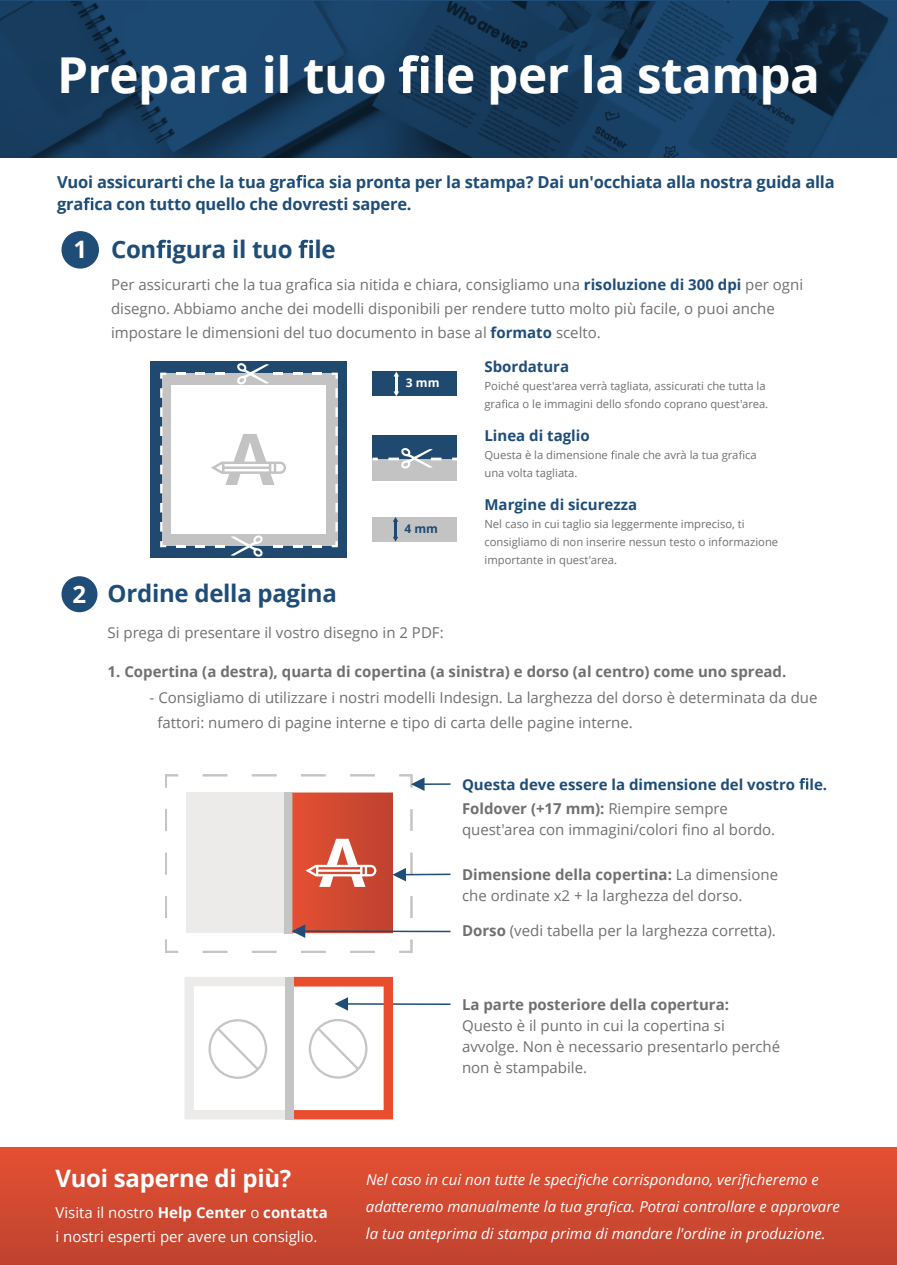
<style>
.page{position:relative;width:897px;height:1265px;background:#fff}
.page>*{position:absolute;margin:0;border:0;box-sizing:border-box;transform-origin:0 0}
.t1{font:700 49.5px "Open Sans";letter-spacing:-.01em;color:#fff}
.t2{font:700 24px "Open Sans";letter-spacing:-.01em;color:#1e4d78}
.t3{font:700 24px "Open Sans";letter-spacing:-.01em;color:#fff}
.t4{font:700 16.5px/22.5px "Open Sans";letter-spacing:-.01em;color:#1e4d78}
.t5{font:700 16.5px "Open Sans";color:#fff}
.t6{font:15px/21px "Open Sans";color:#707070}
.t7{font:italic 15px/27px "Open Sans";color:#fff}
.t8{font:700 15px "Open Sans";color:#707070}
.t9{font:700 15px/24.6px "Open Sans";color:#1e4d78}
.t10{font:15px/24px "Open Sans";color:#fff}
.t11{font:700 12px "Open Sans";color:#204970}
.t12{font:700 12px "Open Sans";color:#fff}
.t13{font:11.25px/18px "Open Sans";color:#707070}
.s1{color:#fff}
.s2{font-weight:700;color:#1e4d78}
.s3{color:#707070}
.s4{font-weight:400;color:#707070}
.s5{font-weight:700}
</style>
<div class="page">
<div style="left:62px;top:576px;width:36px;height:36px;background:#1e4d78;border-radius:18px"></div>
<div style="left:186px;top:792px;width:99px;height:141px;background:#ecebea"></div>
<div style="left:284px;top:792px;width:9px;height:141px;background:#c4c5c5"></div>
<div style="left:292px;top:792px;width:101px;height:141px;background:linear-gradient(to right,#e54f33,#bd422f)"></div>
<svg style="left:306px;top:838px;width:70px;height:49px"></svg>
<hr style="left:252px;top:950px;width:24px;height:2px;background:#c4c5c5">
<hr style="left:203px;top:950px;width:24px;height:2px;background:#c4c5c5">
<svg style="left:165px;top:939px;width:13px;height:14px"></svg>
<hr style="left:165px;top:809px;width:2px;height:22px;background:#c4c5c5">
<hr style="left:165px;top:852px;width:2px;height:22px;background:#c4c5c5">
<hr style="left:165px;top:896px;width:2px;height:22px;background:#c4c5c5">
<svg style="left:165px;top:774px;width:13px;height:13px"></svg>
<hr style="left:350px;top:774px;width:25px;height:2px;background:#c4c5c5">
<hr style="left:301px;top:774px;width:25px;height:2px;background:#c4c5c5">
<hr style="left:252px;top:774px;width:24px;height:2px;background:#c4c5c5">
<hr style="left:203px;top:774px;width:24px;height:2px;background:#c4c5c5">
<hr style="left:410px;top:809px;width:2px;height:22px;background:#c4c5c5">
<hr style="left:410px;top:852px;width:2px;height:22px;background:#c4c5c5">
<hr style="left:410px;top:896px;width:2px;height:22px;background:#c4c5c5">
<svg style="left:799px;top:778px;width:9px;height:11px"></svg>
<svg style="left:682px;top:823px;width:8px;height:12px"></svg>
<svg style="left:399px;top:774px;width:52px;height:17px"></svg>
<svg style="left:392px;top:868px;width:59px;height:13px"></svg>
<svg style="left:292px;top:924px;width:159px;height:29px"></svg>
<div style="left:285px;top:976px;width:9px;height:143px;background:#c4c5c5"></div>
<svg style="left:185px;top:977px;width:100px;height:142px"></svg>
<svg style="left:294px;top:977px;width:157px;height:142px"></svg>
<svg style="left:296px;top:175px;width:10px;height:13px"></svg>
<svg style="left:84px;top:197px;width:9px;height:13px"></svg>
<svg style="left:157px;top:240px;width:14px;height:18px"></svg>
<svg style="left:299px;top:240px;width:14px;height:18px"></svg>
<div style="left:62px;top:231px;width:37px;height:37px;background:#1e4d78;border-radius:19px"></div>
<svg style="left:309px;top:278px;width:7px;height:12px"></svg>
<div style="left:0;top:1148px;width:897px;height:116px;background:linear-gradient(to bottom,#e54f32,#bf432f)"></div>
<svg style="left:576px;top:1174px;width:10px;height:15px"></svg>
<svg style="left:740px;top:1174px;width:10px;height:15px"></svg>
<svg style="left:606px;top:1201px;width:11px;height:15px"></svg>
<svg style="left:501px;top:399px;width:6px;height:9px"></svg>
<svg style="left:611px;top:450px;width:6px;height:9px"></svg>
<svg style="left:739px;top:450px;width:5px;height:9px"></svg>
<div style="left:151px;top:362px;width:196px;height:196px;background:#204970"></div>
<div style="left:162px;top:373px;width:175px;height:172px;background:#c3c3c3"></div>
<div style="left:172px;top:386px;width:154px;height:148px;background:#fff"></div>
<svg style="left:231px;top:535px;width:32px;height:22px"></svg>
<svg style="left:332px;top:541px;width:6px;height:6px"></svg>
<svg style="left:312px;top:545px;width:10px;height:2px"></svg>
<svg style="left:293px;top:545px;width:10px;height:2px"></svg>
<svg style="left:273px;top:545px;width:10px;height:2px"></svg>
<svg style="left:215px;top:545px;width:10px;height:2px"></svg>
<svg style="left:195px;top:545px;width:10px;height:2px"></svg>
<svg style="left:176px;top:545px;width:10px;height:2px"></svg>
<svg style="left:160px;top:541px;width:6px;height:6px"></svg>
<svg style="left:160px;top:388px;width:2px;height:10px"></svg>
<svg style="left:160px;top:407px;width:2px;height:10px"></svg>
<svg style="left:160px;top:426px;width:2px;height:10px"></svg>
<svg style="left:160px;top:445px;width:2px;height:10px"></svg>
<svg style="left:160px;top:465px;width:2px;height:9px"></svg>
<svg style="left:160px;top:484px;width:2px;height:9px"></svg>
<svg style="left:160px;top:503px;width:2px;height:9px"></svg>
<svg style="left:160px;top:522px;width:2px;height:9px"></svg>
<svg style="left:160px;top:372px;width:6px;height:7px"></svg>
<svg style="left:312px;top:372px;width:10px;height:3px"></svg>
<svg style="left:293px;top:372px;width:10px;height:3px"></svg>
<svg style="left:237px;top:363px;width:46px;height:22px"></svg>
<svg style="left:215px;top:372px;width:10px;height:3px"></svg>
<svg style="left:195px;top:372px;width:10px;height:3px"></svg>
<svg style="left:176px;top:372px;width:10px;height:3px"></svg>
<svg style="left:332px;top:372px;width:6px;height:7px"></svg>
<svg style="left:335px;top:388px;width:3px;height:10px"></svg>
<svg style="left:335px;top:407px;width:3px;height:10px"></svg>
<svg style="left:335px;top:426px;width:3px;height:10px"></svg>
<svg style="left:335px;top:445px;width:3px;height:10px"></svg>
<svg style="left:335px;top:465px;width:3px;height:9px"></svg>
<svg style="left:335px;top:484px;width:3px;height:9px"></svg>
<svg style="left:335px;top:503px;width:3px;height:9px"></svg>
<svg style="left:335px;top:522px;width:3px;height:9px"></svg>
<svg style="left:211px;top:434px;width:75px;height:51px"></svg>
<div style="left:372px;top:371px;width:85px;height:25px;background:#204970"></div>
<svg style="left:394px;top:371px;width:5px;height:25px"></svg>
<div style="left:372px;top:459px;width:85px;height:22px;background:#c3c3c3"></div>
<div style="left:372px;top:436px;width:85px;height:23px;background:#204970"></div>
<svg style="left:452px;top:457px;width:5px;height:3px"></svg>
<svg style="left:372px;top:457px;width:6px;height:3px"></svg>
<svg style="left:388px;top:448px;width:54px;height:21px"></svg>
<div style="left:372px;top:517px;width:85px;height:24px;background:#c3c3c3"></div>
<hr style="left:394px;top:521px;width:3px;height:16px;background:#204970">
<svg style="left:393px;top:537px;width:5px;height:4px"></svg>
<svg style="left:393px;top:517px;width:5px;height:5px"></svg>
<img style="left:0;top:2px;width:897px;height:156px">
<svg style="left:399px;top:55px;width:30px;height:38px"></svg>
<h1 class="t1" style="left:57px;top:40px;width:765px">Prepara il tuo le per la stampa</h1>
<p class="t4" style="left:57px;top:170px;width:779px">Vuoi assicurarti che la tua gra ca sia pronta per la stampa? Dai un'occhiata alla nostra guida alla gra ca con tutto quello che dovresti sapere.</p>
<h2 class="t2" style="left:74px;top:232px;width:264px"><span class="s1">1</span> Con gura il tuo le</h2>
<p class="t6" style="left:111px;top:272px;width:694px;line-height:24px">Per assicurarti che la tua gra ca sia nitida e chiara, consigliamo una <span class="s2">risoluzione di 300 dpi</span> per ogni disegno. Abbiamo anche dei modelli disponibili per rendere tutto molto più facile, o puoi anche impostare le dimensioni del tuo documento in base al <span class="s2">formato</span> scelto.</p>
<p class="t12" style="left:406px;top:374px;width:35px">3 mm</p>
<p class="t11" style="left:404px;top:520px;width:35px">4 mm</p>
<p class="t9" style="left:484px;top:354px;width:86px">Sbordatura</p>
<p class="t13" style="left:484px;top:377px;width:285px">Poiché quest'area verrà tagliata, assicurati che tutta la gra ca o le immagini dello sfondo coprano quest'area.</p>
<p class="t9" style="left:484px;top:423px;width:107px">Linea di taglio</p>
<p class="t13" style="left:484px;top:446px;width:274px">Questa è la dimensione nale che avrà la tua gra ca una volta tagliata.</p>
<p class="t9" style="left:484px;top:492px;width:154px">Margine di sicurezza</p>
<p class="t13" style="left:484px;top:515px;width:295px">Nel caso in cui taglio sia leggermente impreciso, ti consigliamo di non inserire nessun testo o informazione importante in quest'area.</p>
<h2 class="t2" style="left:73px;top:576px;width:266px"><span class="s1">2</span> Ordine della pagina</h2>
<p class="t6" style="left:108px;top:621px;width:338px">Si prega di presentare il vostro disegno in 2 PDF:</p>
<p class="t8" style="left:108px;top:661px;width:680px">1. Copertina (a destra), quarta di copertina (a sinistra) e dorso (al centro) come uno spread.</p>
<p class="t6" style="left:157px;top:684px;width:662px;line-height:25.5px;text-indent:-8px">- Consigliamo di utilizzare i nostri modelli Indesign. La larghezza del dorso è determinata da due fattori: numero di pagine interne e tipo di carta delle pagine interne.</p>
<p class="t9" style="left:462px;top:771px;width:367px">Questa deve essere la dimensione del vostro le.<br><span class="s3">Foldover (+17 mm):</span> <span class="s4">Riempire sempre</span></p>
<p class="t6" style="left:462px;top:819px;width:315px">quest'area con immagini/colori no al bordo.</p>
<p class="t6" style="left:462px;top:863px;width:318px"><span class="s5">Dimensione della copertina:</span> La dimensione che ordinate x2 + la larghezza del dorso.</p>
<p class="t6" style="left:462px;top:920px;width:315px"><span class="s5">Dorso</span> (vedi tabella per la larghezza corretta).</p>
<p class="t8" style="left:462px;top:994px;width:269px">La parte posteriore della copertura:</p>
<p class="t6" style="left:462px;top:1015px;width:320px">Questo è il punto in cui la copertina si avvolge. Non è necessario presentarlo perché non è stampabile.</p>
<h2 class="t3" style="left:56px;top:1161px;width:237px">Vuoi saperne di più?</h2>
<p class="t10" style="left:56px;top:1200px;width:274px">Visita il nostro <span class="s5">Help Center</span> o <span class="s5">contatta </span>i nostri esperti per avere un consiglio.</p>
<p class="t5" style="left:156px;top:1200px;width:179px">help center contatta</p>
<p class="t7" style="left:366px;top:1166px;width:475px">Nel caso in cui non tutte le speci che corrispondano, veri cheremo e adatteremo manualmente la tua gra ca. Potrai controllare e approvare la tua anteprima di stampa prima di mandare l'ordine in produzione.</p>
</div>
